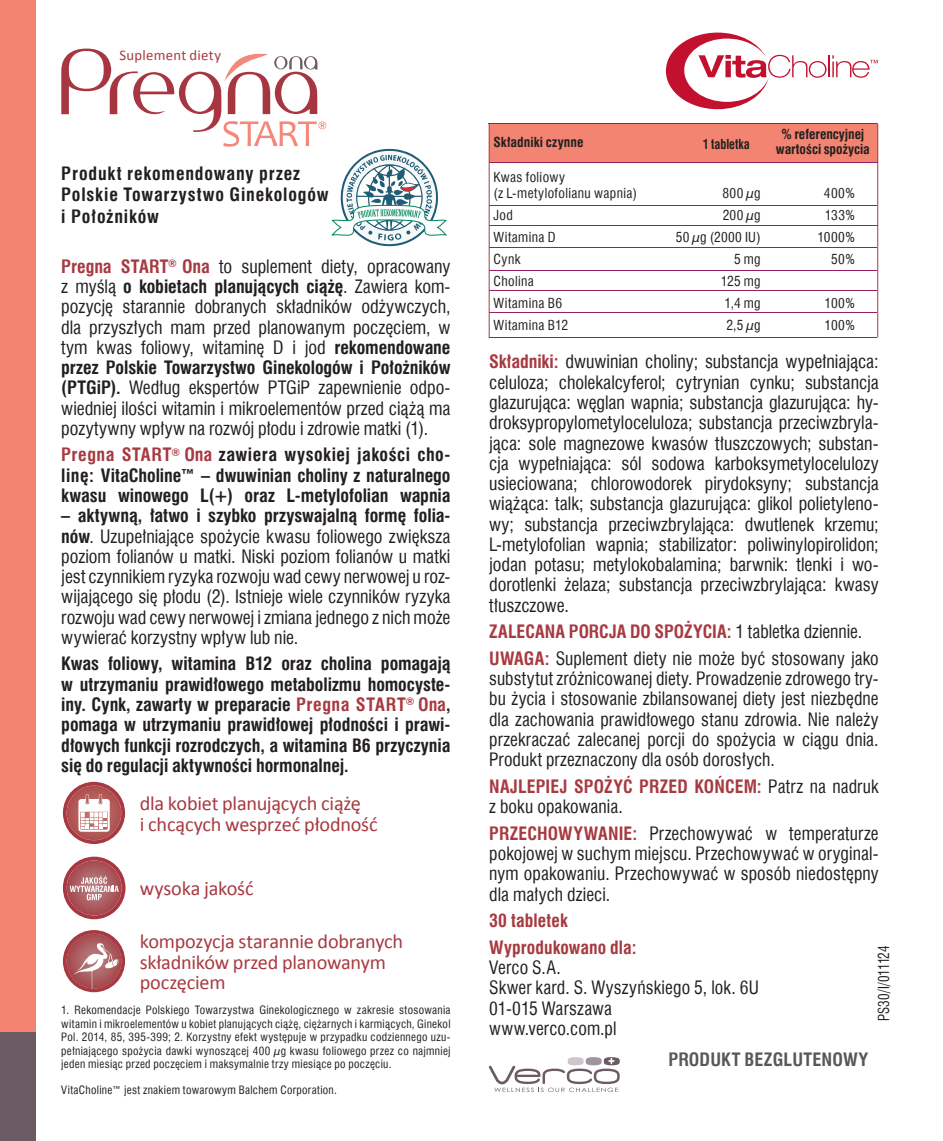
<style>
.page{position:relative;width:943px;height:1141px;background:#fff}
.page>*{position:absolute;margin:0;border:0;box-sizing:border-box;transform-origin:0 0}
.t1{font:20.25px/20.2px "Calibri";letter-spacing:-.015em;color:#a73a41}
.t2{font:18px/20.2px "Swis 721 Cn EU";letter-spacing:.005em;color:#231f20;text-align:justify}
.t3{font:700 18px/20.2px "Swis 721 Cn EU";letter-spacing:.005em;color:#231f20;text-align:justify}
.t4{font:700 18px/21.6px "Swis 721 Cn EU";letter-spacing:.045em;color:#231f20}
.t5{font:700 18px/26.6px "Swis 721 Cn EU";letter-spacing:.005em;color:#a73a41}
.t6{font:700 18px "Swis 721 Cn EU";letter-spacing:.01em;color:#57585a}
.t7{font:14.85px "Swis 721 Cn EU";letter-spacing:-.02em;color:#231f20;scale:.89 1}
.t8{font:14.62px "Calibri";letter-spacing:.02em;color:#a73a41}
.t9{font:13.5px/22.1px "Swis 721 Cn EU";letter-spacing:.025em;color:#231f20}
.t10{font:700 13.5px/15.8px "Swis 721 Cn EU";color:#231f20;text-align:center}
.t11{font:700 13.5px "Swis 721 Cn EU";color:#231f20;scale:.9 1}
.t12{font:11.25px/13.5px "Swis 721 Cn EU";letter-spacing:.03em;color:#231f20;text-align:justify}
.s1{font-weight:700;color:#a73a41}
.s2{font-weight:700}
.s3{color:#a73a41}
</style>
<div class="page">
<div style="left:0;top:0;width:36px;height:1096px;background:#f48472"></div>
<div style="left:0;top:1032px;width:36px;height:108px;background:#6c5a64"></div>
<div style="left:489px;top:124px;width:388px;height:39px;background:#f48472"></div>
<hr style="left:489px;top:162px;width:388px;height:1px;background:#962065">
<hr style="left:489px;top:123px;width:388px;height:1px;background:#962065">
<hr style="left:489px;top:205px;width:388px;height:1px;background:#962065">
<hr style="left:489px;top:226px;width:388px;height:1px;background:#962065">
<hr style="left:489px;top:247px;width:388px;height:1px;background:#962065">
<hr style="left:489px;top:270px;width:388px;height:1px;background:#962065">
<hr style="left:489px;top:291px;width:388px;height:1px;background:#962065">
<hr style="left:489px;top:312px;width:388px;height:1px;background:#962065">
<hr style="left:489px;top:337px;width:388px;height:1px;background:#962065">
<svg style="left:488px;top:1057px;width:131px;height:34px"></svg>
<hr style="left:489px;top:124px;width:1px;height:214px;background:#a73a41">
<hr style="left:877px;top:124px;width:1px;height:213px;background:#a73a41">
<hr style="left:828px;top:55px;width:2px;height:22px;background:#c3102f">
<svg style="left:666px;top:33px;width:160px;height:76px"></svg>
<svg style="left:832px;top:55px;width:45px;height:23px"></svg>
<svg style="left:63px;top:781px;width:62px;height:62px"></svg>
<svg style="left:63px;top:930px;width:62px;height:62px"></svg>
<svg style="left:63px;top:856px;width:62px;height:63px"></svg>
<svg style="left:61px;top:49px;width:386px;height:197px"></svg>
<p class="t8" style="left:120px;top:46px;width:103px">Suplement diety</p>
<p class="t4" style="left:61px;top:163px;width:269px">Produkt rekomendowany przez<br>Polskie Towarzystwo Ginekologów i Położników</p>
<p class="t2" style="left:61px;top:256px;width:391px"><span class="s1">Pregna START</span><sup>®</sup> <span class="s1">Ona</span> to suplement diety, opracowany z myślą <span class="s2">o kobietach planujących ciążę</span>. Zawiera kom&shy;pozycję starannie dobranych składników odżywczych, dla przyszłych mam przed planowanym poczęciem, w tym kwas foliowy, witaminę D i jod <span class="s2">rekomendowane przez Polskie Towarzystwo Ginekologów i Położników (PTGiP).</span> Według ekspertów PTGiP zapewnienie odpo&shy;wiedniej ilości witamin i mikroelementów przed ciążą ma pozytywny wpływ na rozwój płodu i zdrowie matki (1).</p>
<p class="t3" style="left:61px;top:445px;width:391px"><span class="s3">Pregna START</span><sup>®</sup> <span class="s3">Ona</span> zawiera wysokiej jakości cho&shy;linę: VitaCholine™ – dwuwinian choliny z naturalnego kwasu winowego L(+) oraz L-metylofolian wapnia</p>
<p class="t2" style="left:61px;top:505px;width:391px"><span class="s2">– aktywną, łatwo i szybko przyswajalną formę folia&shy;nów</span>. Uzupełniające spożycie kwasu foliowego zwiększa poziom folianów u matki. Niski poziom folianów u matki jest czynnikiem ryzyka rozwoju wad cewy nerwowej u roz&shy;wijającego się płodu (2). Istnieje wiele czynników ryzyka rozwoju wad cewy nerwowej i zmiana jednego z nich może wywierać korzystny wpływ lub nie.</p>
<p class="t3" style="left:61px;top:654px;width:391px">Kwas foliowy, witamina B12 oraz cholina pomagają w utrzymaniu prawidłowego metabolizmu homocyste&shy;iny. Cynk, zawarty w preparacie <span class="s3">Pregna START</span><sup>®</sup> <span class="s3">Ona</span>, pomaga w utrzymaniu prawidłowej płodności i prawi&shy;dłowych funkcji rozrodczych, a witamina B6 przyczynia się do regulacji aktywności hormonalnej.</p>
<p class="t1" style="left:140px;top:792px;width:239px">dla kobiet planujących ciążę<br>i chcących wesprzeć płodność</p>
<p class="t1" style="left:140px;top:876px;width:115px">wysoka jakość</p>
<p class="t1" style="left:140px;top:930px;width:265px">kompozycja starannie dobranych składników przed planowanym poczęciem</p>
<p class="t12" style="left:61px;top:1003px;width:391px">1. Rekomendacje Polskiego Towarzystwa Ginekologicznego w zakresie stosowania witamin i mikroelementów u kobiet planujących ciążę, ciężarnych i karmiących, Ginekol Pol. 2014, 85, 395-399; 2. Korzystny efekt występuje w przypadku codziennego uzu&shy;pełniającego spożycia dawki wynoszącej 400 µg kwasu foliowego przez co najmniej jeden miesiąc przed poczęciem i maksymalnie trzy miesiące po poczęciu.</p>
<p class="t12" style="left:61px;top:1083px;width:277px">VitaCholine™ jest znakiem towarowym Balchem Corporation.</p>
<p class="t10" style="left:493px;top:135px;width:91px">Składniki czynne</p>
<p class="t11" style="left:702px;top:136px;width:54px">1 tabletka</p>
<p class="t10" style="left:776px;top:126px;width:95px">% referencyjnej wartości spożycia</p>
<p class="t9" style="left:493px;top:169px;width:145px;line-height:15.8px">Kwas foliowy<br>(z L-metylofolianu wapnia)</p>
<p class="t9" style="left:493px;top:204px;width:76px">Jod<br>Witamina D<br>Cynk<br>Cholina<br>Witamina B6<br>Witamina B12</p>
<p class="t9" style="left:675px;top:181px;width:86px;text-align:right">800 µg<br>200 µg<br>50 µg (2000 IU)<br>5 mg<br>125 mg<br>1,4 mg<br>2,5 µg</p>
<p class="t9" style="left:817px;top:181px;width:39px;text-align:right">400%<br>133%<br>1000%<br>50%</p>
<p class="t9" style="left:824px;top:292px;width:32px">100%<br>100%</p>
<p class="t2" style="left:489px;top:351px;width:391px"><span class="s1">Składniki:</span> dwuwinian choliny; substancja wypełniająca: celuloza; cholekalcyferol; cytrynian cynku; substancja glazurująca: węglan wapnia; substancja glazurująca: hy&shy;droksypropylometyloceluloza; substancja przeciwzbryla&shy;jąca: sole magnezowe kwasów tłuszczowych; substan&shy;cja wypełniająca: sól sodowa karboksymetylocelulozy usieciowana; chlorowodorek pirydoksyny; substancja wiążąca: talk; substancja glazurująca: glikol polietyleno&shy;wy; substancja przeciwzbrylająca: dwutlenek krzemu; L-metylofolian wapnia; stabilizator: poliwinylopirolidon; jodan potasu; metylokobalamina; barwnik: tlenki i wo&shy;dorotlenki żelaza; substancja przeciwzbrylająca: kwasy tłuszczowe.</p>
<p class="t2" style="left:489px;top:618px;width:391px;line-height:26.6px"><span class="s1">ZALECANA PORCJA DO SPOŻYCIA:</span> 1 tabletka dziennie.<br><span class="s1">UWAGA:</span> Suplement diety nie może być stosowany jako</p>
<p class="t2" style="left:489px;top:668px;width:391px">substytut zróżnicowanej diety. Prowadzenie zdrowego try&shy;bu życia i stosowanie zbilansowanej diety jest niezbędne dla zachowania prawidłowego stanu zdrowia. Nie należy przekraczać zalecanej porcji do spożycia w ciągu dnia.<br>Produkt przeznaczony dla osób dorosłych.</p>
<p class="t2" style="left:489px;top:776px;width:391px"><span class="s1">NAJLEPIEJ SPOŻYĆ PRZED KOŃCEM:</span> Patrz na nadruk z boku opakowania.</p>
<p class="t2" style="left:489px;top:822px;width:391px"><span class="s1">PRZECHOWYWANIE:</span> Przechowywać w temperaturze pokojowej w suchym miejscu. Przechowywać w oryginal&shy;nym opakowaniu. Przechowywać w sposób niedostępny dla małych dzieci.</p>
<p class="t5" style="left:489px;top:908px;width:149px">30 tabletek<br>Wyprodukowano dla:</p>
<p class="t2" style="left:489px;top:957px;width:271px;text-align:left">Verco S.A.<br>Skwer kard. S. Wyszyńskiego 5, lok. 6U<br>01-015 Warszawa<br>www.verco.com.pl</p>
<p class="t7" style="left:874px;top:1021px;width:86px;rotate:-90deg">PS30/I/011124</p>
<p class="t6" style="left:668px;top:1048px;width:202px">PRODUKT BEZGLUTENOWY</p>
</div>
